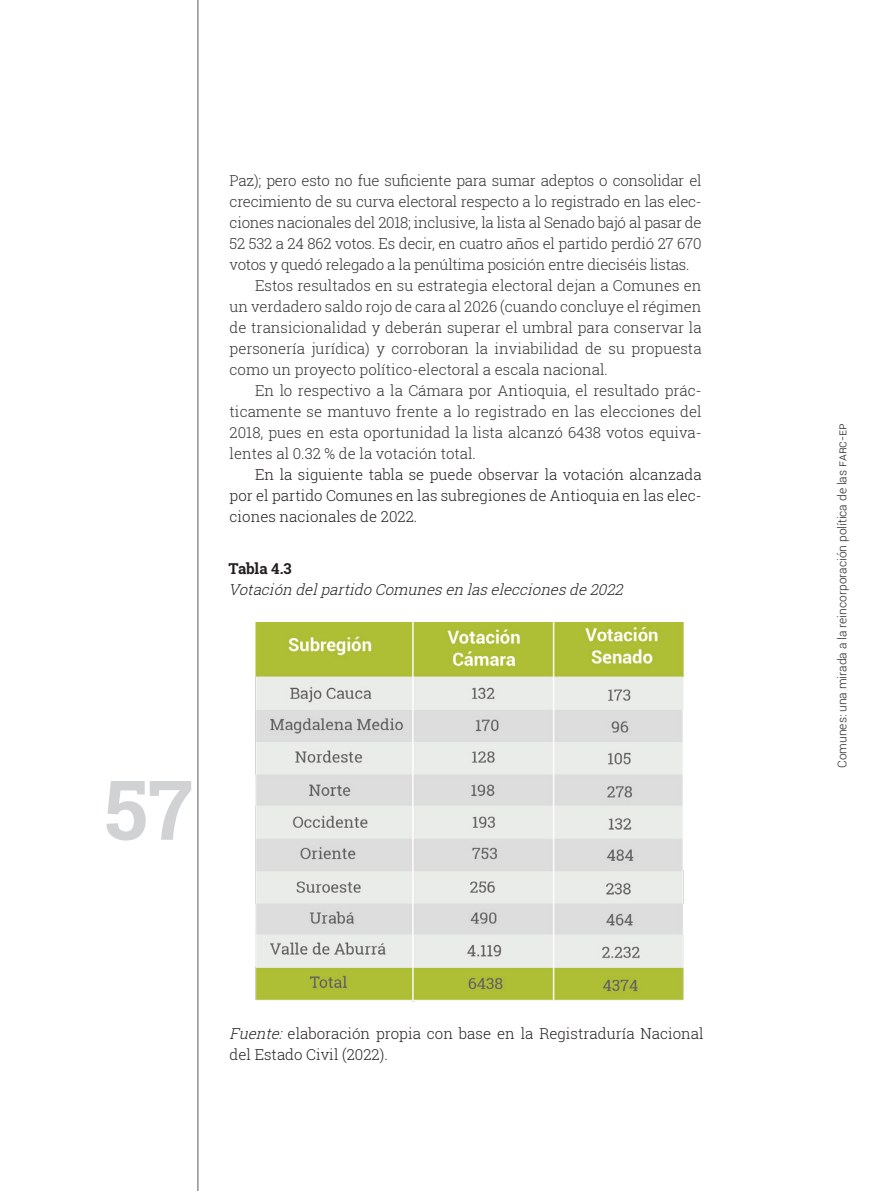
<style>
.page{position:relative;width:893px;height:1191px;background:#fff}
.page>*{position:absolute;margin:0;border:0;box-sizing:border-box;transform-origin:0 0}
.t1{font:700 82.5px "Roboto Slab";color:#d1d2d4}
.Cuerpo_de_texto{font:300 15px/21px "Roboto Slab";color:#333;text-align:justify}
.Cuerpo_de_texto-2{font:300 15px/21px "Roboto Slab";color:#231f20;text-align:justify}
.Cuerpo_de_texto-3{font:italic 300 15px "Roboto Slab";color:#231f20}
.Cuerpo_de_texto-4{font:700 15px "Roboto Slab";letter-spacing:-.015em;color:#231f20}
.t2{font:300 12px "Roboto";color:#231f20}
.s1{font-style:italic}
</style>
<div class="page">
<hr style="left:198px;top:0;width:1px;height:1191px;background:#57585a">
<img style="left:255px;top:622px;width:429px;height:379px">
<p class="Cuerpo_de_texto" style="left:230px;top:169px;width:473px">Paz); pero esto no fue suficiente para sumar adeptos o consolidar el crecimiento de su curva electoral respecto a lo registrado en las elec&shy;ciones nacionales del 2018; inclusive, la lista al Senado bajó al pasar de 52 532 a 24 862 votos. Es decir, en cuatro años el partido perdió 27 670 votos y quedó relegado a la penúltima posición entre dieciséis listas.</p>
<p class="Cuerpo_de_texto" style="left:230px;top:274px;width:473px;text-indent:26px">Estos resultados en su estrategia electoral dejan a Comunes en un verdadero saldo rojo de cara al 2026 (cuando concluye el régimen de transicionalidad y deberán superar el umbral para conservar la personería jurídica) y corroboran la inviabilidad de su propuesta como un proyecto político-electoral a escala nacional.</p>
<p class="Cuerpo_de_texto" style="left:230px;top:379px;width:473px;text-indent:26px">En lo respectivo a la Cámara por Antioquia, el resultado prác&shy;ticamente se mantuvo frente a lo registrado en las elecciones del 2018, pues en esta oportunidad la lista alcanzó 6438 votos equiva&shy;lentes al 0.32 % de la votación total.</p>
<p class="Cuerpo_de_texto-2" style="left:230px;top:463px;width:473px;text-indent:26px">En la siguiente tabla se puede observar la votación alcanzada por el partido Comunes en las subregiones de Antioquia en las elec&shy;ciones nacionales de 2022.</p>
<p class="Cuerpo_de_texto-4" style="left:229px;top:558px;width:65px">Tabla 4.3</p>
<p class="Cuerpo_de_texto-3" style="left:229px;top:579px;width:400px">Votación delpartidoComunesen laseleccionesde2022</p>
<h1 class="t1" style="left:104px;top:753px;width:90px">57</h1>
<p class="Cuerpo_de_texto-2" style="left:230px;top:1022px;width:476px"><span class="s1">Fuente:</span> elaboración propia con base en la Registraduría Nacional del Estado Civil (2022).</p>
<p class="t2" style="left:834px;top:768px;width:345px;rotate:-90deg">Comunes: una mirada a la reincorporación política de las FARC-EP</p>
</div>
